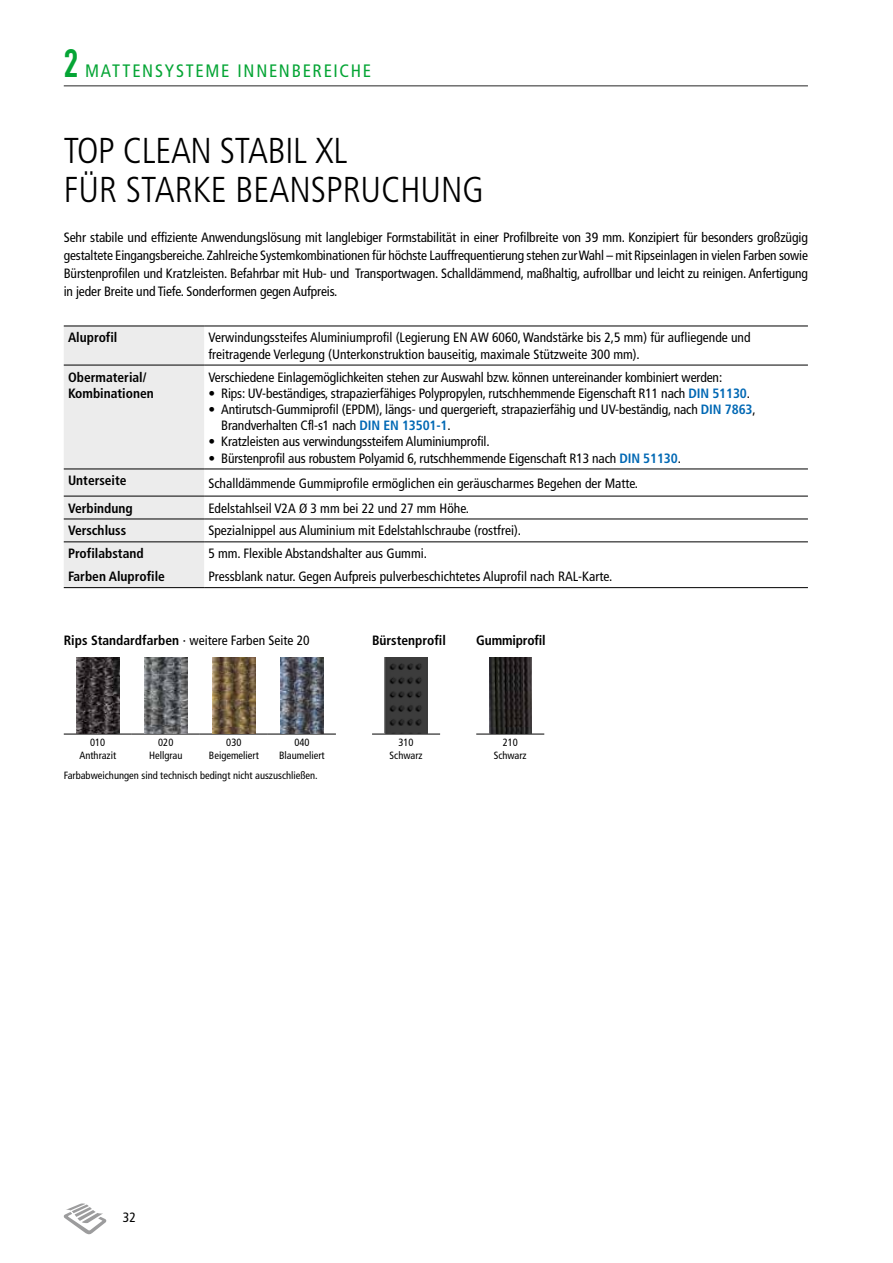
<style>
.page{position:relative;width:893px;height:1263px;background:#fff}
.page>*{position:absolute;margin:0;border:0;box-sizing:border-box;transform-origin:0 0}
.t1{font:300 condensed 36px/39px "Frutiger LT Std";color:#000}
.t2{font:condensed 18px "Frutiger LT Std";letter-spacing:.095em;color:#05a535}
.t3{font:condensed 13.5px/18px "Frutiger LT Std";letter-spacing:-.01em;color:#000}
.t4{font:700 condensed 13.5px/16.2px "Frutiger LT Std";color:#000}
.t5{font:condensed 10.5px/12.6px "Frutiger LT Std";color:#000;text-align:center}
.s1{font-family:"DIN Engschrift Std";font-stretch:normal;font-size:39px}
.s2{font-weight:700;color:#0068b4}
.s3{font-weight:700}
</style>
<div class="page">
<svg style="left:64px;top:1203px;width:42px;height:31px"></svg>
<hr style="left:64px;top:85px;width:744px;height:2px;background:#6e6e6e">
<div style="left:64px;top:327px;width:140px;height:260px;background:#ececec"></div>
<hr style="left:64px;top:326px;width:140px;height:1px;background:#000">
<hr style="left:204px;top:326px;width:604px;height:1px;background:#000">
<hr style="left:64px;top:587px;width:140px;height:1px;background:#000">
<hr style="left:204px;top:587px;width:604px;height:1px;background:#000">
<hr style="left:64px;top:365px;width:140px;height:1px;background:#000">
<hr style="left:204px;top:365px;width:604px;height:1px;background:#000">
<hr style="left:64px;top:469px;width:140px;height:1px;background:#000">
<hr style="left:204px;top:469px;width:604px;height:1px;background:#000">
<hr style="left:64px;top:496px;width:140px;height:1px;background:#000">
<hr style="left:204px;top:496px;width:604px;height:1px;background:#000">
<hr style="left:64px;top:519px;width:140px;height:1px;background:#000">
<hr style="left:204px;top:519px;width:604px;height:1px;background:#000">
<hr style="left:64px;top:542px;width:140px;height:1px;background:#000">
<hr style="left:204px;top:542px;width:604px;height:1px;background:#000">
<hr style="left:64px;top:734px;width:68px;height:1px;background:#000">
<hr style="left:132px;top:734px;width:68px;height:1px;background:#000">
<hr style="left:200px;top:734px;width:68px;height:1px;background:#000">
<hr style="left:268px;top:734px;width:68px;height:1px;background:#000">
<hr style="left:372px;top:734px;width:68px;height:1px;background:#000">
<hr style="left:476px;top:734px;width:68px;height:1px;background:#000">
<img style="left:77px;top:657px;width:42px;height:77px">
<img style="left:145px;top:657px;width:42px;height:77px">
<img style="left:213px;top:657px;width:42px;height:77px">
<img style="left:281px;top:657px;width:42px;height:77px">
<img style="left:385px;top:657px;width:42px;height:77px">
<img style="left:489px;top:657px;width:42px;height:77px">
<h2 class="t2" style="left:64px;top:60px;width:309px"><span class="s1">2</span> MATTENSYSTEME INNENBEREICHE</h2>
<h1 class="t1" style="left:64px;top:132px;width:422px">TOP CLEAN STABIL XL<br>FÜR STARKE BEANSPRUCHUNG</h1>
<p class="t3" style="left:64px;top:228px;width:746px;text-align:justify">Sehr stabile und effiziente Anwendungslösung mit langlebiger Formstabilität in einer Profilbreite von 39 mm. Konzipiert für besonders großzügig gestaltete Eingangsbereiche. Zahlreiche Systemkombinationen für höchste Lauffrequentierung stehen zur Wahl – mit Ripseinlagen in vielen Farben sowie Bürstenprofilen und Kratzleisten. Befahrbar mit Hub- und Transportwagen. Schalldämmend, maßhaltig, aufrollbar und leicht zu reinigen. Anfertigung in jeder Breite und Tiefe. Sonderformen gegen Aufpreis.</p>
<p class="t4" style="left:68px;top:330px;width:51px">Aluprofil</p>
<p class="t3" style="left:208px;top:330px;width:544px;line-height:16.2px">Verwindungssteifes Aluminiumprofil (Legierung EN AW 6060, Wandstärke bis 2,5 mm) für aufliegende und freitragende Verlegung (Unterkonstruktion bauseitig, maximale Stützweite 300 mm).</p>
<p class="t4" style="left:68px;top:369px;width:87px">Obermaterial/<br>Kombinationen</p>
<p class="t3" style="left:208px;top:368px;width:515px">Verschiedene Einlagemöglichkeiten stehen zur Auswahl bzw. können untereinander kombiniert werden:</p>
<p class="t3" style="left:208px;top:384px;width:543px">• Rips: UV-beständiges, strapazierfähiges Polypropylen, rutschhemmende Eigenschaft R11 nach <span class="s2">DIN 51130</span>.</p>
<p class="t3" style="left:221px;top:401px;width:536px;line-height:16.2px;text-indent:-13px">• Antirutsch-Gummiprofil (EPDM), längs- und quergerieft, strapazierfähig und UV-beständig, nach <span class="s2">DIN 7863</span>,<br>Brandverhalten Cfl-s1 nach <span class="s2">DIN EN 13501-1</span>.</p>
<p class="t3" style="left:208px;top:433px;width:283px">• Kratzleisten aus verwindungssteifem Aluminiumprofil.</p>
<p class="t3" style="left:208px;top:449px;width:474px">• Bürstenprofil aus robustem Polyamid 6, rutschhemmende Eigenschaft R13 nach <span class="s2">DIN 51130</span>.</p>
<p class="t4" style="left:68px;top:473px;width:60px">Unterseite</p>
<p class="t3" style="left:208px;top:474px;width:431px">Schalldämmende Gummiprofile ermöglichen ein geräuscharmes Begehen der Matte.</p>
<p class="t4" style="left:68px;top:500px;width:66px">Verbindung</p>
<p class="t3" style="left:208px;top:499px;width:262px">Edelstahlseil V2A Ø 3 mm bei 22 und 27 mm Höhe.</p>
<p class="t4" style="left:68px;top:523px;width:60px">Verschluss</p>
<p class="t3" style="left:208px;top:522px;width:314px">Spezialnippel aus Aluminium mit Edelstahlschraube (rostfrei).</p>
<p class="t4" style="left:68px;top:546px;width:77px">Profilabstand</p>
<p class="t3" style="left:208px;top:545px;width:220px">5 mm. Flexible Abstandshalter aus Gummi.</p>
<p class="t4" style="left:68px;top:568px;width:98px">Farben Aluprofile</p>
<p class="t3" style="left:208px;top:568px;width:405px">Pressblank natur. Gegen Aufpreis pulverbeschichtetes Aluprofil nach RAL-Karte.</p>
<p class="t3" style="left:64px;top:631px;width:247px"><span class="s3">Rips Standardfarben</span> · weitere Farben Seite 20</p>
<p class="t4" style="left:372px;top:632px;width:75px">Bürstenprofil</p>
<p class="t4" style="left:476px;top:632px;width:71px">Gummiprofil</p>
<p class="t5" style="left:79px;top:736px;width:38px">010<br>Anthrazit</p>
<p class="t5" style="left:149px;top:736px;width:35px">020<br>Hellgrau</p>
<p class="t5" style="left:209px;top:736px;width:51px">030<br>Beigemeliert</p>
<p class="t5" style="left:279px;top:736px;width:47px">040<br>Blaumeliert</p>
<p class="t5" style="left:390px;top:736px;width:34px">310<br>Schwarz</p>
<p class="t5" style="left:494px;top:736px;width:34px">210<br>Schwarz</p>
<p class="t5" style="left:64px;top:769px;width:255px">Farbabweichungen sind technisch bedingt nicht auszuschließen.</p>
<p class="t3" style="left:123px;top:1208px;width:14px">32</p>
</div>
